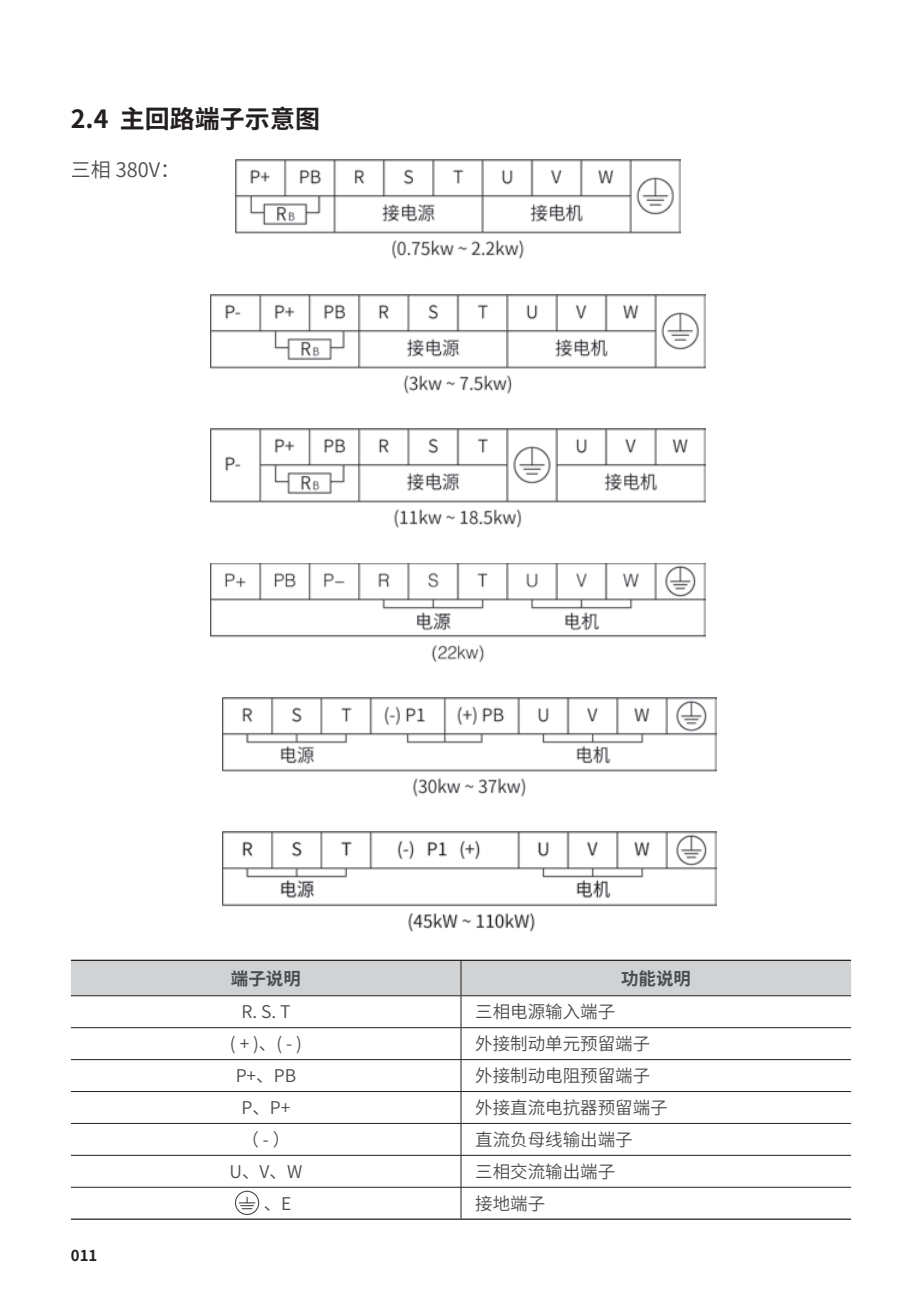
<style>
.page{position:relative;width:922px;height:1312px;background:#fff}
.page>*{position:absolute;margin:0;border:0;box-sizing:border-box;transform-origin:0 0}
.t1{font:700 25px "Source Han Sans CN";color:#231f20}
.t2{font:20px "Source Han Sans CN";color:#4b4c4d}
.t3{font:17.5px "Source Han Sans CN";color:#4b4c4d}
.t4{font:700 17.5px "Source Han Sans CN";color:#4b4c4d}
.t5{font:700 15px "Source Han Sans CN";color:#231f20}
</style>
<div class="page">
<img style="left:235px;top:159px;width:445px;height:99px">
<img style="left:211px;top:428px;width:494px;height:99px">
<img style="left:211px;top:294px;width:494px;height:99px">
<img style="left:211px;top:563px;width:494px;height:99px">
<img style="left:222px;top:697px;width:494px;height:99px">
<img style="left:222px;top:831px;width:494px;height:99px">
<div style="left:71px;top:960px;width:779px;height:35px;background:#d1d2d4"></div>
<hr style="left:71px;top:995px;width:390px;height:1px;background:#231f20">
<hr style="left:461px;top:995px;width:389px;height:1px;background:#231f20">
<hr style="left:71px;top:1027px;width:390px;height:1px;background:#231f20">
<hr style="left:461px;top:1027px;width:389px;height:1px;background:#231f20">
<hr style="left:71px;top:1058px;width:390px;height:1px;background:#231f20">
<hr style="left:461px;top:1058px;width:389px;height:1px;background:#231f20">
<hr style="left:71px;top:1090px;width:390px;height:1px;background:#231f20">
<hr style="left:461px;top:1090px;width:389px;height:1px;background:#231f20">
<hr style="left:71px;top:1122px;width:390px;height:1px;background:#231f20">
<hr style="left:461px;top:1122px;width:389px;height:1px;background:#231f20">
<hr style="left:71px;top:1154px;width:390px;height:1px;background:#231f20">
<hr style="left:461px;top:1154px;width:389px;height:1px;background:#231f20">
<hr style="left:71px;top:1186px;width:390px;height:1px;background:#231f20">
<hr style="left:461px;top:1186px;width:389px;height:1px;background:#231f20">
<hr style="left:460px;top:960px;width:1px;height:35px;background:#231f20">
<hr style="left:460px;top:995px;width:1px;height:32px;background:#231f20">
<hr style="left:460px;top:1155px;width:1px;height:31px;background:#231f20">
<hr style="left:460px;top:1187px;width:1px;height:31px;background:#231f20">
<hr style="left:460px;top:1027px;width:1px;height:32px;background:#231f20">
<hr style="left:460px;top:1059px;width:1px;height:31px;background:#231f20">
<hr style="left:460px;top:1091px;width:1px;height:31px;background:#231f20">
<hr style="left:460px;top:1123px;width:1px;height:31px;background:#231f20">
<hr style="left:71px;top:959px;width:390px;height:1px;background:#231f20">
<hr style="left:461px;top:959px;width:389px;height:1px;background:#231f20">
<hr style="left:71px;top:1218px;width:390px;height:1px;background:#231f20">
<hr style="left:461px;top:1218px;width:389px;height:1px;background:#231f20">
<svg style="left:235px;top:1190px;width:25px;height:25px"></svg>
<h1 class="t1" style="left:71px;top:105px;width:250px">2.4 主回路端子示意图</h1>
<p class="t2" style="left:71px;top:158px;width:111px">三相 380V：</p>
<p class="t5" style="left:71px;top:1246px;width:28px">011</p>
<p class="t4" style="left:231px;top:968px;width:71px">端子说明</p>
<p class="t4" style="left:621px;top:968px;width:71px">功能说明</p>
<p class="t3" style="left:241px;top:1001px;width:50px">R. S. T</p>
<p class="t3" style="left:475px;top:1001px;width:141px">三相电源输入端子</p>
<p class="t3" style="left:230px;top:1033px;width:73px">( + )、( - )</p>
<p class="t3" style="left:475px;top:1033px;width:176px">外接制动单元预留端子</p>
<p class="t3" style="left:236px;top:1065px;width:62px">P+、PB</p>
<p class="t3" style="left:475px;top:1065px;width:176px">外接制动电阻预留端子</p>
<p class="t3" style="left:241px;top:1097px;width:51px">P、P+</p>
<p class="t3" style="left:475px;top:1097px;width:194px">外接直流电抗器预留端子</p>
<p class="t3" style="left:241px;top:1129px;width:50px">（ - ）</p>
<p class="t3" style="left:475px;top:1129px;width:159px">直流负母线输出端子</p>
<p class="t3" style="left:229px;top:1161px;width:74px">U、V、W</p>
<p class="t3" style="left:475px;top:1161px;width:141px">三相交流输出端子</p>
<p class="t3" style="left:264px;top:1193px;width:29px">、E</p>
<p class="t3" style="left:475px;top:1193px;width:71px">接地端子</p>
</div>
